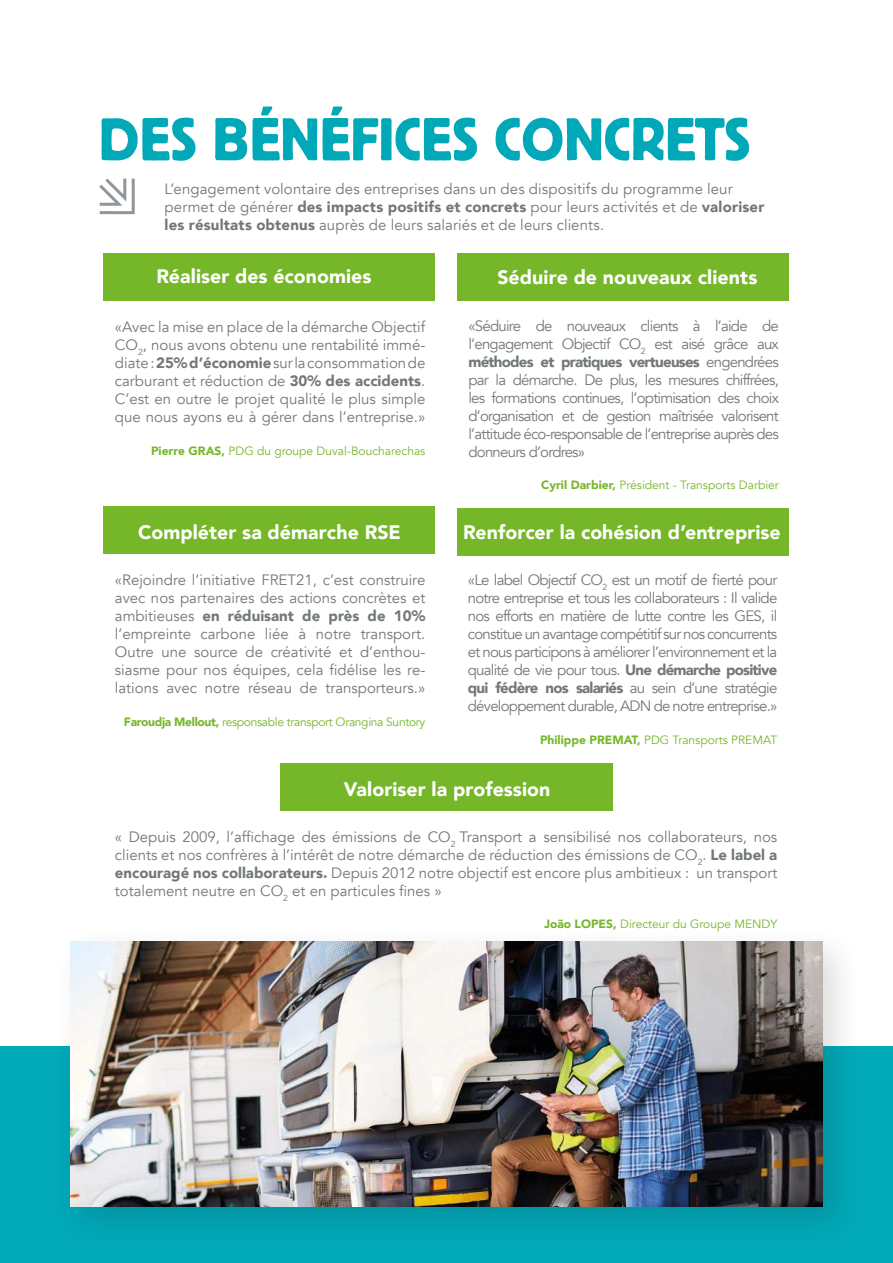
<style>
.page{position:relative;width:893px;height:1263px;background:#fff}
.page>*{position:absolute;margin:0;border:0;box-sizing:border-box;transform-origin:0 0}
.t1{font:60px "Block BE";letter-spacing:.01em;color:#00a8b8}
.t2{font:900 19.5px "Avenir";letter-spacing:.005em;color:#fff}
.t3{font:15px/18px "Avenir";color:#72777a;text-align:justify}
.t4{font:12px "Avenir";color:#76b729}
.t5{font:12px "Avenir";letter-spacing:-.025em;color:#76b729}
.s1{font-weight:900}
</style>
<div class="page">
<div style="left:0;top:1046px;width:893px;height:217px;background:#00a8b8"></div>
<div style="left:104px;top:254px;width:331px;height:47px;background:#76b729"></div>
<div style="left:104px;top:506px;width:331px;height:47px;background:#76b729"></div>
<div style="left:457px;top:254px;width:332px;height:47px;background:#76b729"></div>
<div style="left:280px;top:763px;width:333px;height:47px;background:#76b729"></div>
<div style="left:457px;top:508px;width:331px;height:47px;background:#76b729"></div>
<div style="left:54px;top:925px;width:809px;height:322px;background:#1c1c1b;opacity:.15"></div>
<img style="left:70px;top:941px;width:752px;height:266px">
<svg style="left:99px;top:178px;width:36px;height:37px"></svg>
<h1 class="t1" style="left:99px;top:106px;width:653px">DES BÉNÉFICES CONCRETS</h1>
<p class="t3" style="left:165px;top:180px;width:601px;text-align:left">L’engagement volontaire des entreprises dans un des dispositifs du programme leur permet de générer <span class="s1">des impacts positifs et concrets</span> pour leurs activités et de <span class="s1">valoriser les résultats obtenus</span> auprès de leurs salariés et de leurs clients.</p>
<h2 class="t2" style="left:156px;top:266px;width:217px">Réaliser des économies</h2>
<h2 class="t2" style="left:497px;top:266px;width:261px">Séduire de nouveaux clients</h2>
<p class="t3" style="left:115px;top:318px;width:312px">«Avec la mise en place de la démarche Objectif CO<sub>2</sub>, nous avons obtenu une rentabilité immé&shy;diate : <span class="s1">25% d’économie</span> sur la consommation de carburant et réduction de <span class="s1">30% des accidents</span>.<br>C’est en outre le projet qualité le plus simple que nous ayons eu à gérer dans l’entreprise.»</p>
<p class="t4" style="left:151px;top:443px;width:276px"><span class="s1">Pierre GRAS,</span> PDG du groupe Duval-Boucharechas</p>
<p class="t3" style="left:468px;top:317px;width:312px">«Séduire de nouveaux clients à l’aide de l’engagement Objectif CO<sub>2</sub> est aisé grâce aux <span class="s1">méthodes et pratiques vertueuses</span> engendrées par la démarche. De plus, les mesures chiffrées, les formations continues, l’optimisation des choix d’organisation et de gestion maîtrisée valorisent l’attitude éco-responsable de l’entreprise auprès des donneurs d’ordres»</p>
<p class="t4" style="left:541px;top:478px;width:239px"><span class="s1">Cyril Darbier,</span> Président - Transports Darbier</p>
<h2 class="t2" style="left:138px;top:521px;width:264px">Compléter sa démarche RSE</h2>
<p class="t3" style="left:115px;top:571px;width:312px">«Rejoindre l’initiative FRET21, c’est construire avec nos partenaires des actions concrètes et ambitieuses <span class="s1">en réduisant de près de 10% </span>l’empreinte carbone liée à notre transport.<br>Outre une source de créativité et d’enthou&shy;siasme pour nos équipes, cela fidélise les re&shy;lations avec notre réseau de transporteurs.»</p>
<p class="t5" style="left:124px;top:714px;width:303px"><span class="s1">Faroudja Mellout,</span> responsable transport Orangina Suntory</p>
<h2 class="t2" style="left:463px;top:521px;width:319px">Renforcer la cohésion d’entreprise</h2>
<p class="t3" style="left:468px;top:571px;width:311px">«Le label Objectif CO<sub>2</sub> est un motif de fierté pour notre entreprise et tous les collaborateurs : Il valide nos efforts en matière de lutte contre les GES, il constitue un avantage compétitif sur nos concurrents et nous participons à améliorer l’environnement et la qualité de vie pour tous. <span class="s1">Une démarche positive qui fédère nos salariés</span> au sein d’une stratégie développement durable, ADN de notre entreprise.»</p>
<p class="t4" style="left:540px;top:732px;width:239px"><span class="s1">Philippe PREMAT,</span> PDG Transports PREMAT</p>
<h2 class="t2" style="left:344px;top:779px;width:208px">Valoriser la profession</h2>
<p class="t3" style="left:115px;top:828px;width:664px">« Depuis 2009, l’affichage des émissions de CO<sub>2</sub> Transport a sensibilisé nos collaborateurs, nos clients et nos confrères à l’intérêt de notre démarche de réduction des émissions de CO<sub>2</sub>. <span class="s1">Le label a encouragé nos collaborateurs.</span> Depuis 2012 notre objectif est encore plus ambitieux : un transport totalement neutre en CO<sub>2</sub> et en particules fines »</p>
<p class="t4" style="left:544px;top:917px;width:235px"><span class="s1">João LOPES,</span> Directeur du Groupe MENDY</p>
</div>
